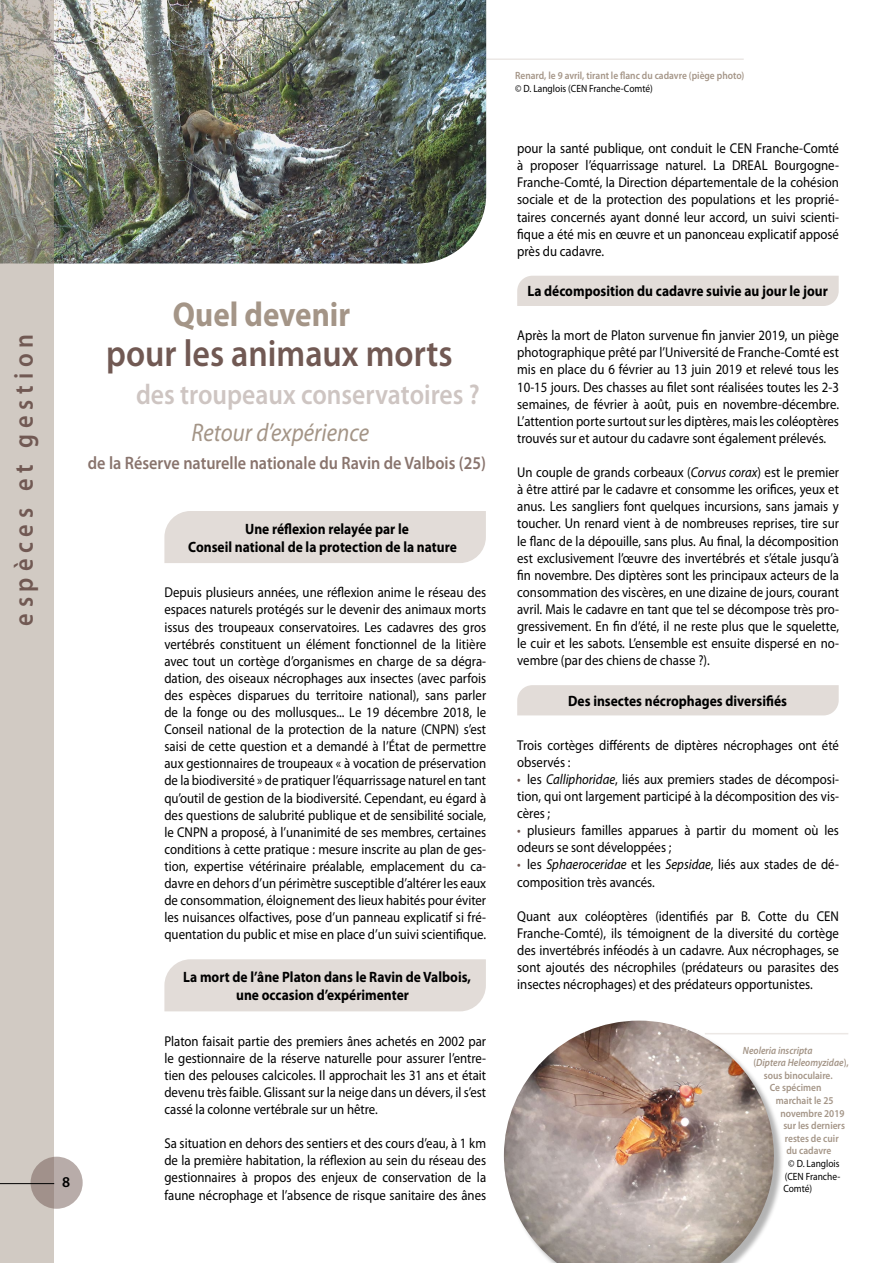
<style>
.page{position:relative;width:893px;height:1263px;background:#fff}
.page>*{position:absolute;margin:0;border:0;box-sizing:border-box;transform-origin:0 0}
.t1{font:600 37.8px "Myriad Pro";color:#715953;scale:.9 1}
.t2{font:700 34.5px "Myriad Pro";color:#a49587;scale:.9 1}
.t3{font:600 28.5px "Myriad Pro";color:#cec5c2;scale:.9 1}
.t4{font:600 27px "Myriad Pro";letter-spacing:.24em;color:#715953;scale:.9 1}
.t5{font:italic 25.5px "Myriad Pro";color:#a49587;scale:.9 1}
.t6{font:600 18px "Myriad Pro";color:#89746d;scale:.9 1}
.t7{font:700 15px/18px "Myriad Pro";color:#000;scale:.9 1}
.t8{font:600 15px "Myriad Pro";color:#000}
.t9{font:14.25px/17.1px "Myriad Pro";color:#000;text-align:justify;scale:.9 1}
.t10{font:600 10.5px "Myriad Pro";color:#a49587;scale:.9 1}
.t11{font:10.5px/12.6px "Myriad Pro";color:#000;text-align:justify;scale:.9 1}
.t12{font:italic 600 10.5px "Myriad Pro";color:#a49587;scale:.9 1}
.s1{font-style:italic}
.s2{color:#715953}
.s3{font-style:normal}
</style>
<div class="page">
<hr style="left:459px;top:58px;width:285px;height:2px;background:#ece8e5">
<img style="left:54px;top:0;width:432px;height:263px">
<svg style="left:0;top:0;width:54px;height:1263px;background:#c6c0b8"></svg>
<svg style="left:31px;top:1157px;width:52px;height:52px;background:#afa19d"></svg>
<hr style="left:0;top:1183px;width:54px;height:1px;background:#000">
<div style="left:517px;top:276px;width:322px;height:30px;background:#e2dcd8"></div>
<div style="left:517px;top:685px;width:322px;height:30px;background:#e2dcd8"></div>
<div style="left:164px;top:511px;width:322px;height:52px;background:#e2dcd8"></div>
<div style="left:164px;top:959px;width:322px;height:52px;background:#e2dcd8"></div>
<div style="left:505px;top:1022px;width:279px;height:241px;background:#000;opacity:.3"></div>
<img style="left:504px;top:1020px;width:270px;height:243px">
<hr style="left:705px;top:1033px;width:143px;height:1px;background:#ece8e5">
<h3 class="t4" style="left:6px;top:626px;width:326px;rotate:-90deg">espèces et gestion</h3>
<h2 class="t2" style="left:173px;top:292px;width:199px">Quel devenir</h2>
<h1 class="t1" style="left:106px;top:330px;width:386px">pour les animaux morts</h1>
<h3 class="t3" style="left:136px;top:376px;width:383px">des troupeaux conservatoires ?</h3>
<h3 class="t5" style="left:191px;top:417px;width:199px">Retour d’expérience</h3>
<p class="t6" style="left:88px;top:451px;width:444px">de la Réserve naturelle nationale du Ravin de Valbois (25)</p>
<p class="t8" style="left:62px;top:1173px;width:10px">8</p>
<p class="t7" style="left:188px;top:519px;width:300px;text-indent:57px">Une réflexion relayée par le<br>Conseil national de la protection de la nature</p>
<p class="t9" style="left:164px;top:584px;width:359px">Depuis plusieurs années, une réflexion anime le réseau des espaces naturels protégés sur le devenir des animaux morts issus des troupeaux conservatoires. Les cadavres des gros vertébrés constituent un élément fonctionnel de la litière avec tout un cortège d’organismes en charge de sa dégra&shy;dation, des oiseaux nécrophages aux insectes (avec parfois des espèces disparues du territoire national), sans parler de la fonge ou des mollusques... Le 19 décembre 2018, le Conseil national de la protection de la nature (CNPN) s’est saisi de cette question et a demandé à l’État de permettre aux gestionnaires de troupeaux « à vocation de préservation de la biodiversité » de pratiquer l’équarrissage naturel en tant qu’outil de gestion de la biodiversité. Cependant, eu égard à des questions de salubrité publique et de sensibilité sociale, le CNPN a proposé, à l’unanimité de ses membres, certaines conditions à cette pratique : mesure inscrite au plan de ges&shy;tion, expertise vétérinaire préalable, emplacement du ca&shy;davre en dehors d’un périmètre susceptible d’altérer les eaux de consommation, éloignement des lieux habités pour éviter les nuisances olfactives, pose d’un panneau explicatif si fré&shy;quentation du public et mise en place d’un suivi scientifique.</p>
<p class="t7" style="left:236px;top:967px;width:262px;text-indent:-53px">La mort de l’âne Platon dans le Ravin de Valbois, une occasion d’expérimenter</p>
<p class="t9" style="left:164px;top:1032px;width:359px">Platon faisait partie des premiers ânes achetés en 2002 par le gestionnaire de la réserve naturelle pour assurer l’entre&shy;tien des pelouses calcicoles. Il approchait les 31 ans et était devenu très faible. Glissant sur la neige dans un dévers, il s’est cassé la colonne vertébrale sur un hêtre.</p>
<p class="t9" style="left:164px;top:1135px;width:359px">Sa situation en dehors des sentiers et des cours d’eau, à 1 km de la première habitation, la réflexion au sein du réseau des gestionnaires à propos des enjeux de conservation de la faune nécrophage et l’absence de risque sanitaire des ânes</p>
<p class="t10" style="left:515px;top:69px;width:256px">Renard, le 9 avril, tirant le flanc du cadavre (piège photo)</p>
<p class="t11" style="left:515px;top:82px;width:155px">© D. Langlois (CEN Franche-Comté)</p>
<p class="t9" style="left:517px;top:140px;width:359px">pour la santé publique, ont conduit le CEN Franche-Comté à proposer l’équarrissage naturel. La DREAL Bourgogne-Franche-Comté, la Direction départementale de la cohésion sociale et de la protection des populations et les proprié&shy;taires concernés ayant donné leur accord, un suivi scienti&shy;fique a été mis en œuvre et un panonceau explicatif apposé près du cadavre.</p>
<p class="t7" style="left:527px;top:282px;width:335px">La décomposition du cadavre suivie au jour le jour</p>
<p class="t9" style="left:517px;top:327px;width:359px">Après la mort de Platon survenue fin janvier 2019, un piège photographique prêté par l’Université de Franche-Comté est mis en place du 6 février au 13 juin 2019 et relevé tous les 10-15 jours. Des chasses au filet sont réalisées toutes les 2-3 semaines, de février à août, puis en novembre-décembre.<br>L’attention porte surtout sur les diptères, mais les coléoptères trouvés sur et autour du cadavre sont également prélevés.</p>
<p class="t9" style="left:517px;top:463px;width:359px">Un couple de grands corbeaux (<span class="s1">Corvus corax</span>) est le premier à être attiré par le cadavre et consomme les orifices, yeux et anus. Les sangliers font quelques incursions, sans jamais y toucher. Un renard vient à de nombreuses reprises, tire sur le flanc de la dépouille, sans plus. Au final, la décomposition est exclusivement l’œuvre des invertébrés et s’étale jusqu’à fin novembre. Des diptères sont les principaux acteurs de la consommation des viscères, en une dizaine de jours, courant avril. Mais le cadavre en tant que tel se décompose très pro&shy;gressivement. En fin d’été, il ne reste plus que le squelette, le cuir et les sabots. L’ensemble est ensuite dispersé en no&shy;vembre (par des chiens de chasse ?).</p>
<p class="t7" style="left:568px;top:691px;width:245px">Des insectes nécrophages diversifiés</p>
<p class="t9" style="left:517px;top:736px;width:359px">Trois cortèges différents de diptères nécrophages ont été observés :</p>
<p class="t9" style="left:517px;top:770px;width:359px"><span class="s2">•</span> les <span class="s1">Calliphoridae</span>, liés aux premiers stades de décomposi&shy;tion, qui ont largement participé à la décomposition des vis&shy;cères ;</p>
<p class="t9" style="left:517px;top:822px;width:359px"><span class="s2">•</span> plusieurs familles apparues à partir du moment où les odeurs se sont développées ;</p>
<p class="t9" style="left:517px;top:856px;width:359px"><span class="s2">•</span> les <span class="s1">Sphaeroceridae</span> et les <span class="s1">Sepsidae</span>, liés aux stades de dé&shy;composition très avancés.</p>
<p class="t9" style="left:517px;top:907px;width:359px">Quant aux coléoptères (identifiés par B. Cotte du CEN Franche-Comté), ils témoignent de la diversité du cortège des invertébrés inféodés à un cadavre. Aux nécrophages, se sont ajoutés des nécrophiles (prédateurs ou parasites des insectes nécrophages) et des prédateurs opportunistes.</p>
<p class="t12" style="left:743px;top:1043px;width:79px">Neoleria inscripta</p>
<p class="t12" style="left:753px;top:1056px;width:108px"><span class="s3">(</span>Diptera Heleomyzidae<span class="s3">),</span></p>
<p class="t10" style="left:764px;top:1068px;width:78px">sous binoculaire.</p>
<p class="t10" style="left:770px;top:1081px;width:59px">Ce spécimen</p>
<p class="t10" style="left:776px;top:1094px;width:66px">marchait le 25</p>
<p class="t10" style="left:780px;top:1106px;width:73px">novembre 2019</p>
<p class="t10" style="left:783px;top:1119px;width:70px">sur les derniers</p>
<p class="t10" style="left:785px;top:1131px;width:61px">restes de cuir</p>
<p class="t10" style="left:786px;top:1144px;width:52px">du cadavre</p>
<p class="t11" style="left:783px;top:1157px;width:65px;text-indent:5px">© D. Langlois (CEN Franche-Comté)</p>
</div>
